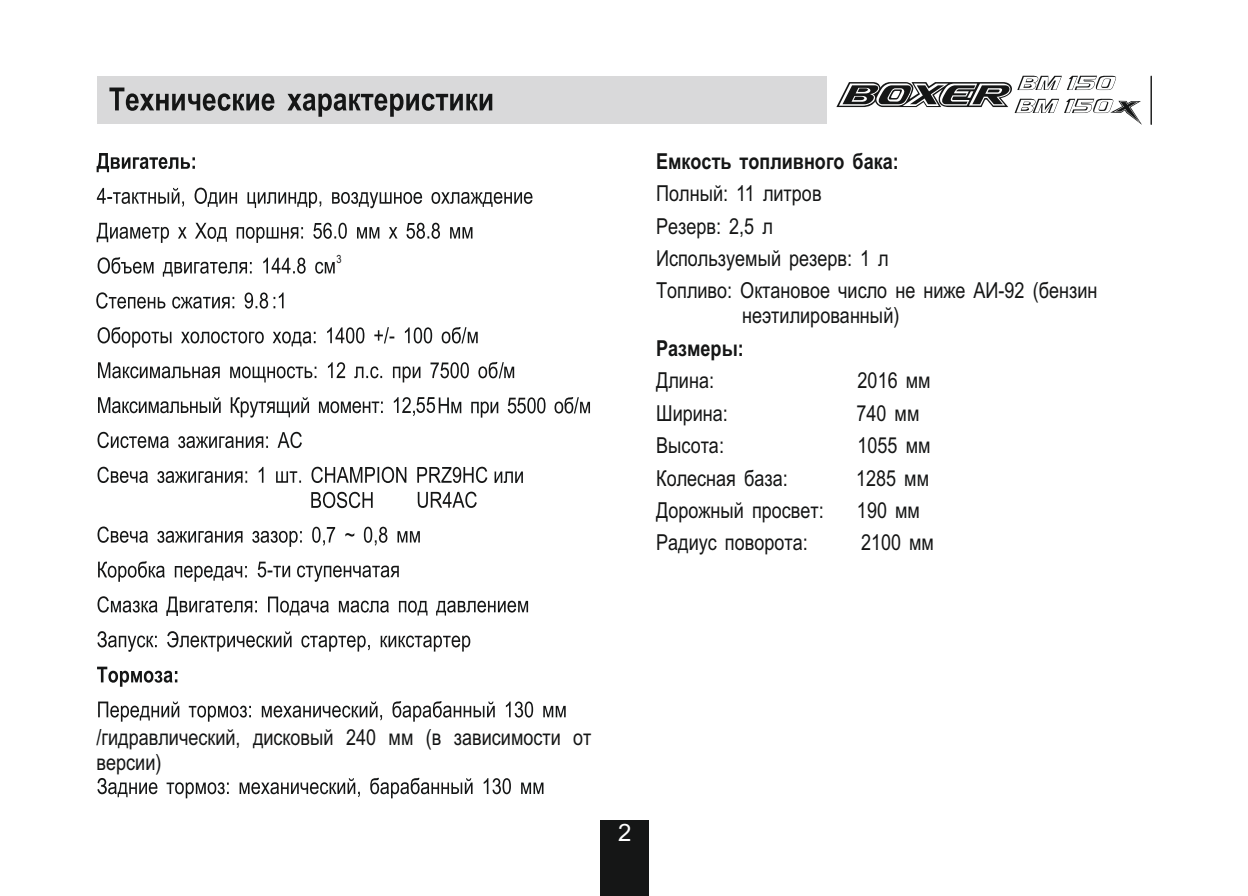
<style>
.page{position:relative;width:1248px;height:896px;background:#fff}
.page>*{position:absolute;margin:0;border:0;box-sizing:border-box;transform-origin:0 0}
.t1{font:24px "Arial";color:#fff}
.t2{font:22px/32.4px "Arial Narrow";color:#151616}
.t3{font:700 22px "Arial Narrow";color:#151616}
.t4{font:11.4px "Arial Narrow";color:#151616}
</style>
<div class="page">
<div style="left:97px;top:76px;width:729px;height:48px;background:#d9d9da"></div>
<svg style="left:97px;top:153px;width:435px;height:124px"></svg>
<svg style="left:97px;top:596px;width:468px;height:125px"></svg>
<svg style="left:109px;top:87px;width:383px;height:30px"></svg>
<svg style="left:97px;top:778px;width:446px;height:20px"></svg>
<div style="left:599px;top:819px;width:49px;height:48px;background:#151616"></div>
<div style="left:599px;top:867px;width:49px;height:29px;background:#151616"></div>
<svg style="left:96px;top:292px;width:494px;height:290px"></svg>
<hr style="left:1150px;top:76px;width:1px;height:48px;background:#151616">
<svg style="left:836px;top:76px;width:305px;height:48px"></svg>
<p class="t4" style="left:336px;top:255px;width:7px">3</p>
<p class="t3" style="left:656px;top:153px;width:244px">Емкость топливного бака:</p>
<p class="t2" style="left:656px;top:179px;width:442px">Полный: 11 литров<br>Резерв: 2,5 л<br>Используемый резерв: 1 л<br>Топливо: Октановое число не ниже АИ-92 (бензин</p>
<p class="t2" style="left:742px;top:301px;width:159px">неэтилированный)</p>
<p class="t3" style="left:656px;top:340px;width:89px">Размеры:</p>
<p class="t2" style="left:656px;top:366px;width:59px">Длина:</p>
<p class="t2" style="left:857px;top:366px;width:74px">2016 мм</p>
<p class="t2" style="left:656px;top:399px;width:73px">Ширина:</p>
<p class="t2" style="left:856px;top:399px;width:64px">740 мм</p>
<p class="t2" style="left:656px;top:431px;width:69px">Высота:</p>
<p class="t2" style="left:857px;top:431px;width:74px">1055 мм</p>
<p class="t2" style="left:656px;top:464px;width:133px">Колесная база:</p>
<p class="t2" style="left:856px;top:464px;width:74px">1285 мм</p>
<p class="t2" style="left:656px;top:496px;width:169px">Дорожный просвет:</p>
<p class="t2" style="left:856px;top:496px;width:64px">190 мм</p>
<p class="t2" style="left:656px;top:528px;width:153px">Радиус поворота:</p>
<p class="t2" style="left:860px;top:528px;width:74px">2100 мм</p>
<p class="t2" style="left:96px;top:727px;width:496px;line-height:25px">/гидравлический, дисковый 240 мм (в зависимости от версии)</p>
<p class="t1" style="left:618px;top:823px;width:15px">2</p>
</div>
